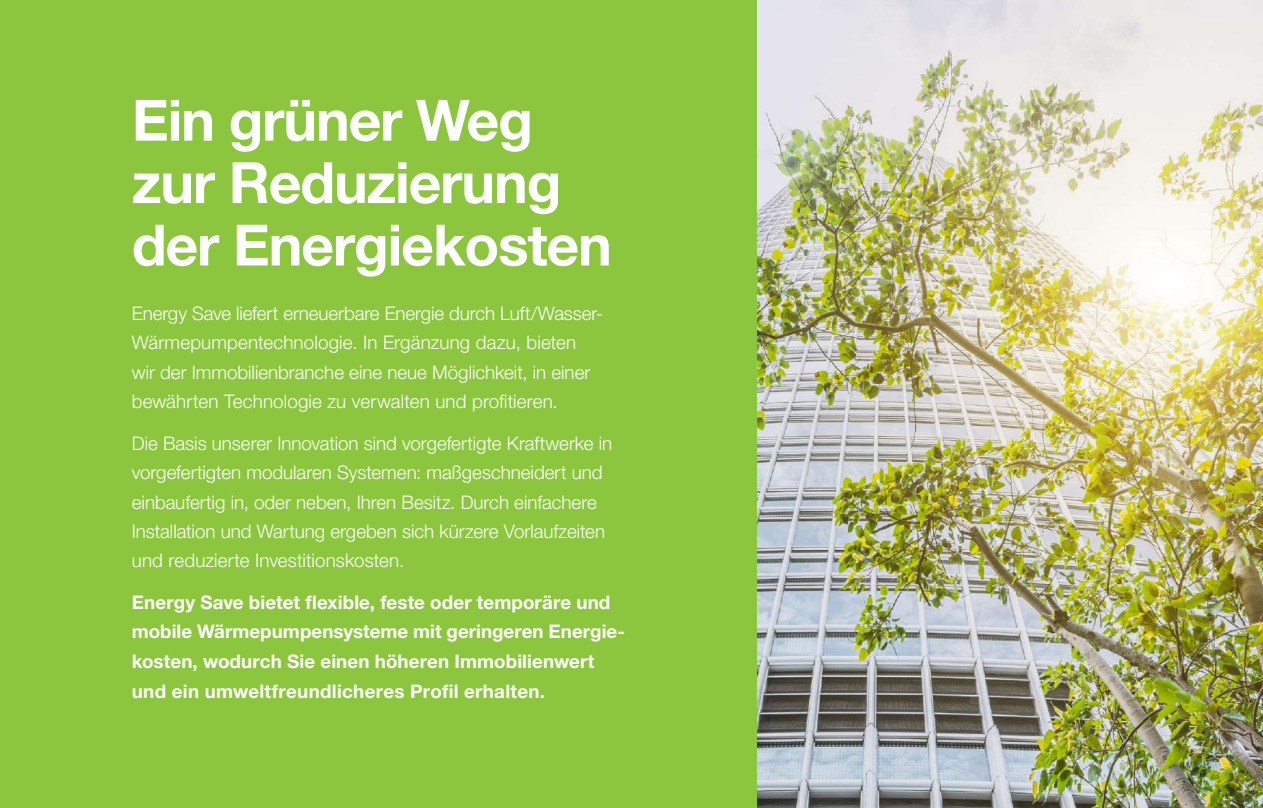
<style>
.page{position:relative;width:1263px;height:808px;background:#fff}
.page>*{position:absolute;margin:0;border:0;box-sizing:border-box;transform-origin:0 0}
.t1{font:700 57px/62.4px "Helvetica Neue LT Std";letter-spacing:-.02em;color:#fff}
.t2{font:300 18.75px/29.2px "Helvetica Neue LT Std";color:#fff}
.t3{font:700 18.75px/29.5px "Helvetica Neue LT Std";letter-spacing:.005em;color:#fff}
</style>
<div class="page">
<img style="left:756px;top:0;width:507px;height:808px">
<div style="left:0;top:0;width:756px;height:808px;background:#8bc63e"></div>
<h1 class="t1" style="left:132px;top:88px;width:481px">Ein grüner Weg zur Reduzierung der Energiekosten</h1>
<p class="t2" style="left:132px;top:298px;width:473px">Energy Save liefert erneuerbare Energie durch Luft/Wasser-Wärmepumpentechnologie. In Ergänzung dazu, bieten wir der Immobilienbranche eine neue Möglichkeit, in einer bewährten Technologie zu verwalten und profitieren.</p>
<p class="t2" style="left:132px;top:428px;width:482px">Die Basis unserer Innovation sind vorgefertigte Kraftwerke in vorgefertigten modularen Systemen: maßgeschneidert und einbaufertig in, oder neben, Ihren Besitz. Durch einfachere Installation und Wartung ergeben sich kürzere Vorlaufzeiten und reduzierte Investitionskosten.</p>
<p class="t3" style="left:132px;top:587px;width:495px">Energy Save bietet flexible, feste oder temporäre und mobile Wärmepumpensysteme mit geringeren Energie&shy;kosten, wodurch Sie einen höheren Immobilienwert und ein umweltfreundlicheres Profil erhalten.</p>
</div>
